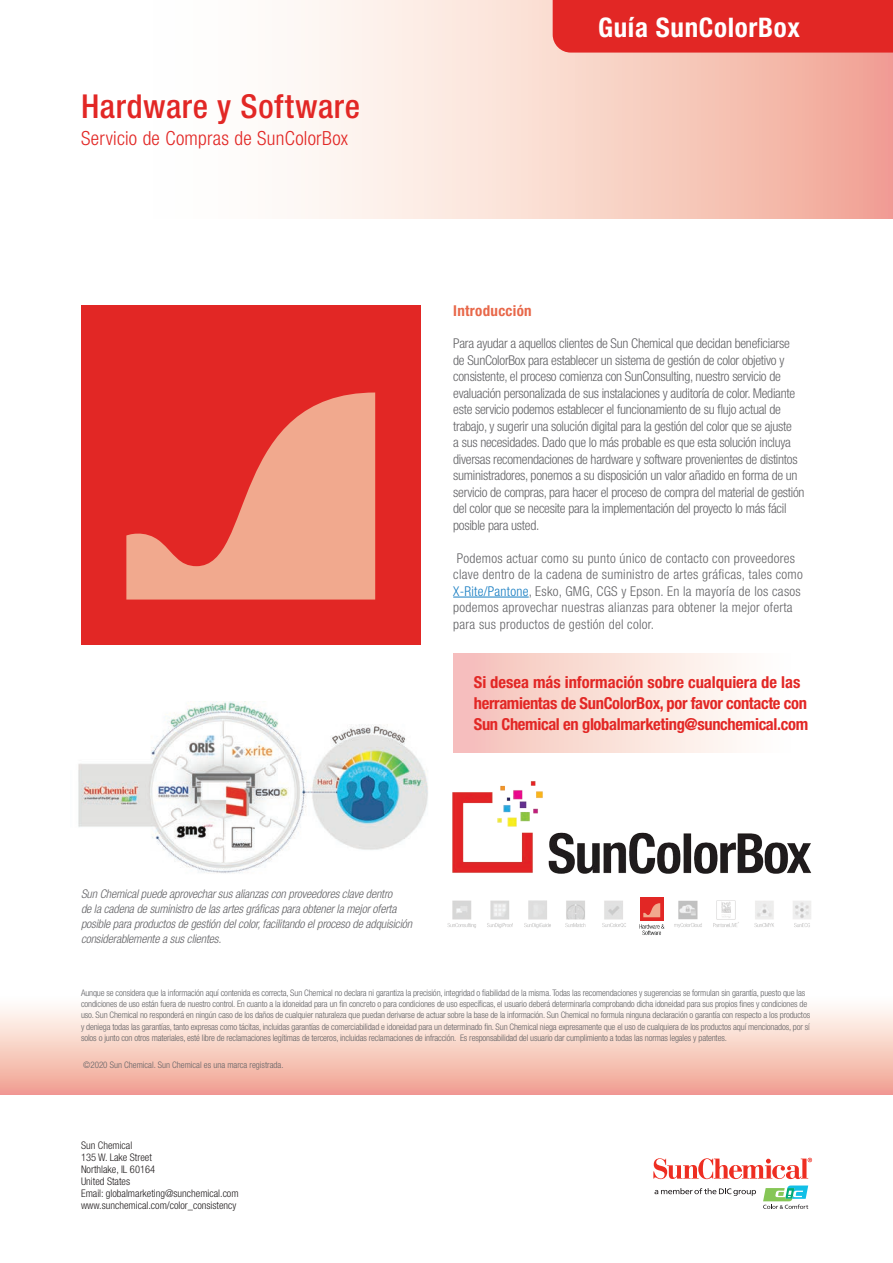
<style>
.page{position:relative;width:893px;height:1263px;background:#fff}
.page>*{position:absolute;margin:0;border:0;box-sizing:border-box;transform-origin:0 0}
.t1{font:500 condensed 33px "Helvetica Neue LT Std";letter-spacing:.015em;color:#e22725}
.t2{font:700 condensed 27px "Helvetica Neue LT Std";letter-spacing:.025em;color:#fff}
.t3{font:300 condensed 19.5px "Helvetica Neue LT Std";letter-spacing:.015em;color:#e22725}
.t4{font:700 condensed 16.5px/21px "Helvetica Neue LT Std";letter-spacing:-.02em;color:#e22725}
.t5{font:700 condensed 15px "Helvetica Neue LT Std";letter-spacing:.02em;color:#e8684a}
.t6{font:300 condensed 13.5px/16.5px "Helvetica Neue LT Std";letter-spacing:-.02em;color:#636366}
.t7{font:300 condensed 13.5px/16.5px "Helvetica Neue LT Std";letter-spacing:.02em;color:#636366}
.t8{font:italic 300 condensed 12px/15px "Helvetica Neue LT Std";letter-spacing:-.01em;color:#636366}
.t9{font:300 condensed 10.5px/12px "Helvetica Neue LT Std";color:#231f20}
.t10{font:300 condensed 9px/11.2px "Helvetica Neue LT Std";letter-spacing:-.015em;color:#636366}
.s1{color:#177dc2}
</style>
<div class="page">
<svg style="left:301px;top:0;width:592px;height:218px;background:#f8d5ca"></svg>
<div style="left:553px;top:0;width:340px;height:53px;background:#e22725"></div>
<div style="left:0;top:987px;width:893px;height:108px;background:linear-gradient(to bottom,#fff,#f1a292)"></div>
<img style="left:674px;top:900px;width:137px;height:28px">
<img style="left:452px;top:781px;width:360px;height:93px">
<svg style="left:640px;top:897px;width:23px;height:23px"></svg>
<svg style="left:643px;top:903px;width:17px;height:14px"></svg>
<img style="left:639px;top:924px;width:26px;height:11px">
<img style="left:447px;top:900px;width:179px;height:28px">
<div style="left:453px;top:653px;width:406px;height:99px;background:linear-gradient(to right,#f6c2ba,#fff)"></div>
<img style="left:78px;top:701px;width:350px;height:172px">
<svg style="left:653px;top:1158px;width:159px;height:21px"></svg>
<svg style="left:654px;top:1188px;width:102px;height:8px"></svg>
<svg style="left:763px;top:1185px;width:45px;height:24px"></svg>
<div style="left:81px;top:305px;width:340px;height:340px;background:#e22725"></div>
<svg style="left:126px;top:392px;width:249px;height:207px;fill:#f1a98e"></svg>
<hr style="left:453px;top:597px;width:76px;height:1px;background:#177dc2">
<h1 class="t1" style="left:81px;top:87px;width:281px">Hardware y Software</h1>
<h3 class="t3" style="left:81px;top:127px;width:269px">Servicio de Compras de SunColorBox</h3>
<h2 class="t2" style="left:598px;top:11px;width:203px">Guía SunColorBox</h2>
<h3 class="t5" style="left:453px;top:301px;width:80px">Introducción</h3>
<p class="t6" style="left:453px;top:335px;width:353px">Para ayudar a aquellos clientes de Sun Chemical que decidan beneficiarse de SunColorBox para establecer un sistema de gestión de color objetivo y consistente, el proceso comienza con SunConsulting, nuestro servicio de evaluación personalizada de sus instalaciones y auditoría de color. Mediante este servicio podemos establecer el funcionamiento de su flujo actual de trabajo, y sugerir una solución digital para la gestión del color que se ajuste<br>a sus necesidades. Dado que lo más probable es que esta solución incluya diversas recomendaciones de hardware y software provenientes de distintos suministradores, ponemos a su disposición un valor añadido en forma de un servicio de compras, para hacer el proceso de compra del material de gestión del color que se necesite para la implementación del proyecto lo más fácil posible para usted.</p>
<p class="t7" style="left:453px;top:549px;width:351px">Podemos actuar como su punto único de contacto con proveedores clave dentro de la cadena de suministro de artes gráficas, tales como <span class="s1">X-Rite/Pantone</span>, Esko, GMG, CGS y Epson. En la mayoría de los casos podemos aprovechar nuestras alianzas para obtener la mejor oferta para sus productos de gestión del color.</p>
<h3 class="t4" style="left:474px;top:671px;width:336px">Si desea más información sobre cualquiera de las herramientas de SunColorBox, por favor contacte con<br>Sun Chemical en globalmarketing@sunchemical.com</h3>
<p class="t8" style="left:81px;top:887px;width:333px">Sun Chemical puede aprovechar sus alianzas con proveedores clave dentro<br>de la cadena de suministro de las artes gráficas para obtener la mejor oferta posible para productos de gestión del color, facilitando el proceso de adquisición considerablemente a sus clientes.</p>
<p class="t10" style="left:81px;top:987px;width:731px">Aunque se considera que la información aquí contenida es correcta, Sun Chemical no declara ni garantiza la precisión, integridad o fiabilidad de la misma. Todas las recomendaciones y sugerencias se formulan sin garantía, puesto que las condiciones de uso están fuera de nuestro control. En cuanto a la idoneidad para un fin concreto o para condiciones de uso específicas, el usuario deberá determinarla comprobando dicha idoneidad para sus propios fines y condiciones de uso. Sun Chemical no responderá en ningún caso de los daños de cualquier naturaleza que puedan derivarse de actuar sobre la base de la información. Sun Chemical no formula ninguna declaración o garantía con respecto a los productos y deniega todas las garantías, tanto expresas como tácitas, incluidas garantías de comerciabilidad e idoneidad para un determinado fin. Sun Chemical niega expresamente que el uso de cualquiera de los productos aquí mencionados, por sí solos o junto con otros materiales, esté libre de reclamaciones legítimas de terceros, incluidas reclamaciones de infracción. Es responsabilidad del usuario dar cumplimiento a todas las normas legales y patentes.</p>
<p class="t10" style="left:83px;top:1059px;width:202px">©2020 Sun Chemical. Sun Chemical es una marca registrada.</p>
<p class="t9" style="left:81px;top:1139px;width:159px">Sun Chemical<br>135 W. Lake Street<br>Northlake, IL 60164<br>United States<br>Email: globalmarketing@sunchemical.com www.sunchemical.com/color_consistency</p>
</div>
